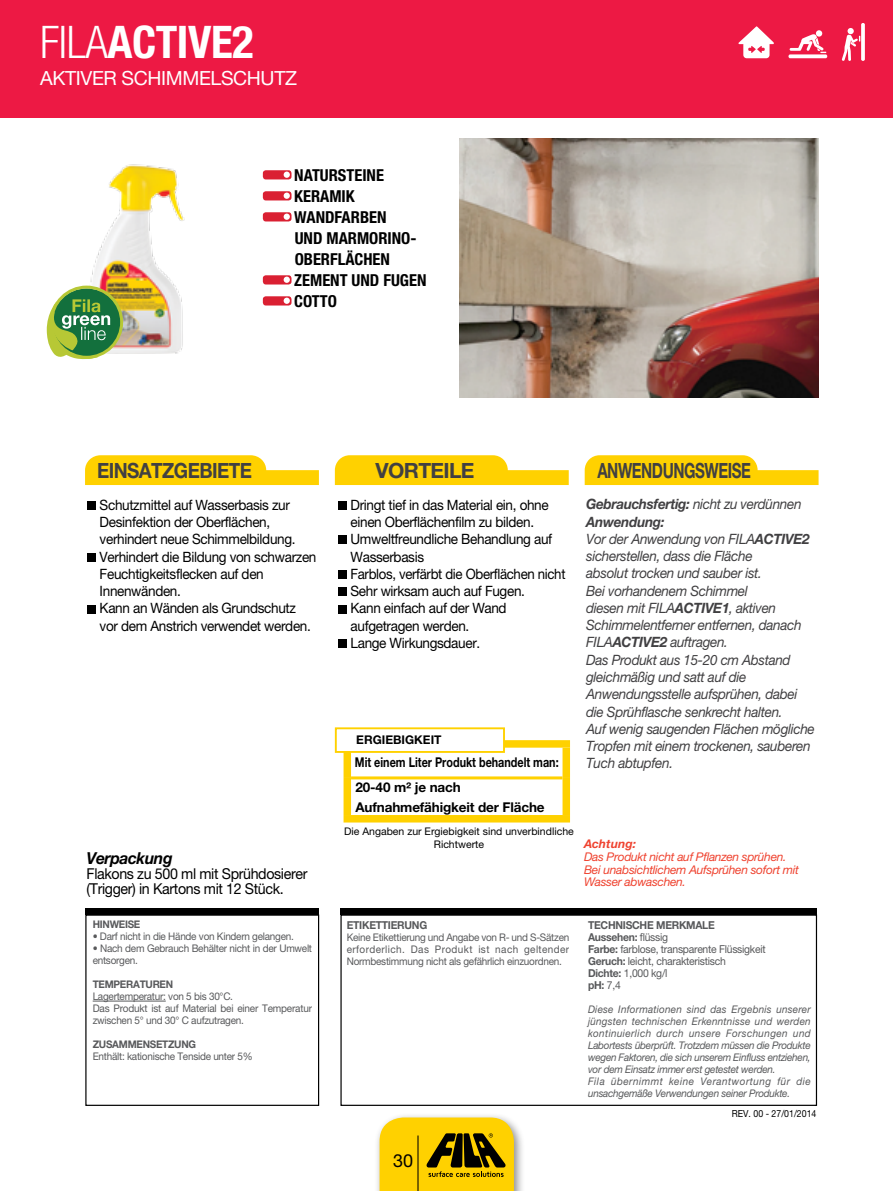
<style>
.page{position:relative;width:893px;height:1191px;background:#fff}
.page>*{position:absolute;margin:0;border:0;box-sizing:border-box;transform-origin:0 0}
.t1{font:700 condensed 45px "Helvetica Neue LT Pro";letter-spacing:-.01em;color:#fff}
.t2{font:700 21px "Helvetica Neue LT Std";letter-spacing:-.03em;color:#414042;scale:.72 1}
.t3{font:700 21px "Helvetica Neue LT Std";letter-spacing:-.03em;color:#414042;scale:.9 1}
.t4{font:700 21px "Helvetica Neue LT Std";letter-spacing:-.03em;color:#414042}
.t5{font:19.5px "Helvetica Neue LT Std";letter-spacing:-.02em;color:#fff}
.t6{font:18px "Helvetica Neue LT Std";color:#000}
.t7{font:700 condensed 16.5px/21px "Helvetica Neue LT Std";color:#000}
.t8{font:italic 700 16.5px "Helvetica Neue LT Std";letter-spacing:-.025em;color:#000;scale:.95 1}
.t9{font:15px/15px "Helvetica Neue LT Std";letter-spacing:-.025em;color:#000;scale:.95 1}
.t10{font:14.25px/17.2px "Helvetica Neue LT Std";letter-spacing:-.025em;color:#000;scale:.95 1}
.t11{font:italic 14.25px/17.2px "Helvetica Neue LT Std";letter-spacing:-.025em;color:#414042;scale:.95 1}
.t12{font:700 13.5px/25.3px "Helvetica Neue LT Std";letter-spacing:-.01em;color:#000;scale:.8 1}
.t13{font:700 13.5px "Helvetica Neue LT Std";letter-spacing:-.01em;color:#000}
.t14{font:italic 12px/12.8px "Helvetica Neue LT Std";letter-spacing:-.025em;color:#ef4330}
.t15{font:700 12px "Helvetica Neue LT Std";color:#000}
.t16{font:italic 700 12px "Helvetica Neue LT Std";color:#ef4330}
.t17{font:10.95px/12px "Helvetica Neue LT Std";letter-spacing:-.025em;color:#58595b;scale:.95 1}
.t18{font:700 10.95px "Helvetica Neue LT Std";letter-spacing:-.025em;color:#58595b;scale:.95 1}
.t19{font:10.5px/12px "Helvetica Neue LT Std";letter-spacing:-.025em;color:#58595b;scale:.95 1}
.t20{font:italic 10.5px/12px "Helvetica Neue LT Std";letter-spacing:-.025em;color:#58595b;scale:.95 1}
.t21{font:10.5px/12.6px "Helvetica Neue LT Std";color:#000;text-align:center}
.t22{font:700 10.5px "Helvetica Neue LT Std";letter-spacing:-.025em;color:#58595b;scale:.95 1}
.t23{font:9.75px "Helvetica Neue LT Pro";color:#000;scale:.9 1}
.s1{font-family:"Helvetica Neue LT Std";font-weight:300}
.s2{font-weight:700}
</style>
<div class="page">
<div style="left:0;top:0;width:893px;height:118px;background:#ed1944"></div>
<div style="left:375px;top:1112px;width:150px;height:79px;background:#000;opacity:.45"></div>
<svg style="left:335px;top:455px;width:234px;height:30px;background:#ffd726"></svg>
<svg style="left:85px;top:455px;width:234px;height:30px;background:#ffd722"></svg>
<svg style="left:585px;top:455px;width:234px;height:30px;background:#ffd726"></svg>
<div style="left:85px;top:914px;width:234px;height:192px;border:1px solid #000"></div>
<div style="left:340px;top:914px;width:477px;height:192px;border:1px solid #000"></div>
<div style="left:85px;top:908px;width:234px;height:6px;background:#000"></div>
<div style="left:340px;top:908px;width:477px;height:6px;background:#000"></div>
<svg style="left:380px;top:1117px;width:134px;height:74px;background:#d0ac06"></svg>
<svg style="left:271px;top:170px;width:20px;height:9px"></svg>
<svg style="left:271px;top:191px;width:20px;height:9px"></svg>
<svg style="left:271px;top:212px;width:20px;height:9px"></svg>
<svg style="left:271px;top:275px;width:20px;height:9px"></svg>
<svg style="left:271px;top:296px;width:20px;height:9px"></svg>
<div style="left:338px;top:501px;width:8px;height:9px;background:#000"></div>
<div style="left:338px;top:536px;width:8px;height:8px;background:#000"></div>
<div style="left:338px;top:570px;width:8px;height:9px;background:#000"></div>
<div style="left:338px;top:587px;width:8px;height:9px;background:#000"></div>
<div style="left:338px;top:605px;width:8px;height:8px;background:#000"></div>
<div style="left:338px;top:639px;width:8px;height:9px;background:#000"></div>
<div style="left:87px;top:501px;width:8px;height:9px;background:#000"></div>
<div style="left:87px;top:553px;width:8px;height:8px;background:#000"></div>
<div style="left:87px;top:605px;width:8px;height:8px;background:#000"></div>
<img style="left:90px;top:164px;width:181px;height:189px">
<svg style="left:738px;top:26px;width:36px;height:32px"></svg>
<svg style="left:788px;top:54px;width:39px;height:4px"></svg>
<div style="left:816px;top:30px;width:6px;height:7px;background:#fff;border-radius:50%"></div>
<svg style="left:790px;top:34px;width:36px;height:19px"></svg>
<svg style="left:861px;top:23px;width:4px;height:38px"></svg>
<div style="left:847px;top:28px;width:7px;height:6px;background:#fff;border-radius:50%"></div>
<svg style="left:842px;top:35px;width:18px;height:26px"></svg>
<img style="left:459px;top:139px;width:360px;height:258px">
<hr style="left:93px;top:1000px;width:73px;height:1px;background:#58595b">
<div style="left:344px;top:740px;width:226px;height:7px;background:#ffd100"></div>
<div style="left:344px;top:747px;width:7px;height:31px;background:#ffd100"></div>
<div style="left:562px;top:747px;width:8px;height:31px;background:#ffd100"></div>
<div style="left:344px;top:778px;width:7px;height:37px;background:#ffd100"></div>
<div style="left:562px;top:778px;width:8px;height:37px;background:#ffd100"></div>
<hr style="left:351px;top:776px;width:211px;height:3px;background:#ffd100">
<div style="left:344px;top:815px;width:226px;height:7px;background:#ffd100"></div>
<div style="left:335px;top:727px;width:170px;height:26px;background:#fff;border:2px solid #ffd100"></div>
<svg style="left:46px;top:285px;width:77px;height:74px"></svg>
<h1 class="t1" style="left:40px;top:15px;width:215px"><span class="s1">FILA</span>ACTIVE2</h1>
<h3 class="t5" style="left:40px;top:67px;width:258px">AKTIVER SCHIMMELSCHUTZ</h3>
<p class="t7" style="left:294px;top:165px;width:132px">NATURSTEINE<br>KERAMIK<br>WANDFARBEN<br>UND MARMORINO-<br>OBERFLÄCHEN<br>ZEMENT UND FUGEN<br>COTTO</p>
<h2 class="t3" style="left:97px;top:457px;width:174px">EINSATZGEBIETE</h2>
<h2 class="t4" style="left:376px;top:457px;width:101px">VORTEILE</h2>
<h2 class="t2" style="left:597px;top:457px;width:215px">ANWENDUNGSWEISE</h2>
<p class="t10" style="left:100px;top:496px;width:230px">Schutzmittel auf Wasserbasis zur<br>Desinfektion der Oberflächen, verhindert neue Schimmelbildung.<br>Verhindert die Bildung von schwarzen<br>Feuchtigkeitsflecken auf den<br>Innenwänden.<br>Kann an Wänden als Grundschutz vor dem Anstrich verwendet werden.</p>
<p class="t8" style="left:87px;top:848px;width:92px">Verpackung</p>
<p class="t9" style="left:87px;top:866px;width:234px">Flakons zu 500 ml mit Sprühdosierer (Trigger) in Kartons mit 12 Stück.</p>
<p class="t22" style="left:93px;top:917px;width:52px">HINWEISE</p>
<p class="t19" style="left:93px;top:930px;width:213px">• Darf nicht in die Hände von Kindern gelangen.</p>
<p class="t19" style="left:93px;top:942px;width:232px">• Nach dem Gebrauch Behälter nicht in der Umwelt entsorgen.</p>
<p class="t22" style="left:93px;top:977px;width:86px">TEMPERATUREN</p>
<p class="t19" style="left:93px;top:990px;width:232px">Lagertemperatur: von 5 bis 30°C.<br>Das Produkt ist auf Material bei einer Temperatur zwischen 5° und 30° C aufzutragen.</p>
<p class="t22" style="left:93px;top:1037px;width:110px">ZUSAMMENSETZUNG</p>
<p class="t19" style="left:93px;top:1050px;width:170px">Enthält: kationische Tenside unter 5%</p>
<p class="t10" style="left:351px;top:496px;width:228px">Dringt tief in das Material ein, ohne einen Oberflächenfilm zu bilden.<br>Umweltfreundliche Behandlung auf<br>Wasserbasis<br>Farblos, verfärbt die Oberflächen nicht<br>Sehr wirksam auch auf Fugen.<br>Kann einfach auf der Wand aufgetragen werden.<br>Lange Wirkungsdauer.</p>
<p class="t15" style="left:356px;top:732px;width:87px">ERGIEBIGKEIT</p>
<p class="t12" style="left:355px;top:749px;width:256px">Mit einem Liter Produkt behandelt man:<br>20-40 m² je nach</p>
<p class="t13" style="left:356px;top:798px;width:191px">Aufnahmefähigkeit der Fläche</p>
<p class="t21" style="left:344px;top:825px;width:231px">Die Angaben zur Ergiebigkeit sind unverbindliche<br>Richtwerte</p>
<p class="t11" style="left:586px;top:495px;width:242px"><span class="s2">Gebrauchsfertig:</span> nicht zu verdünnen<br><span class="s2">Anwendung:<br></span>Vor der Anwendung von FILA<span class="s2">ACTIVE2 </span>sicherstellen, dass die Fläche<br>absolut trocken und sauber ist.<br>Bei vorhandenem Schimmel<br>diesen mit FILA<span class="s2">ACTIVE1</span>, aktiven<br>Schimmelentferner entfernen, danach<br>FILA<span class="s2">ACTIVE2</span> auftragen.<br>Das Produkt aus 15-20 cm Abstand gleichmäßig und satt auf die<br>Anwendungsstelle aufsprühen, dabei die Sprühflasche senkrecht halten.<br>Auf wenig saugenden Flächen mögliche<br>Tropfen mit einem trockenen, sauberen<br>Tuch abtupfen.</p>
<p class="t16" style="left:584px;top:836px;width:53px">Achtung:</p>
<p class="t14" style="left:584px;top:850px;width:216px">Das Produkt nicht auf Pflanzen sprühen.<br>Bei unabsichtlichem Aufsprühen sofort mit<br>Wasser abwaschen.</p>
<p class="t18" style="left:347px;top:918px;width:86px">ETIKETTIERUNG</p>
<p class="t19" style="left:347px;top:931px;width:236px;text-align:justify">Keine Etikettierung und Angabe von R- und S-Sätzen erforderlich. Das Produkt ist nach geltender Normbestimmung nicht als gefährlich einzuordnen.</p>
<p class="t17" style="left:588px;top:919px;width:188px"><span class="s2">TECHNISCHE MERKMALE<br>Aussehen:</span> flüssig<br><span class="s2">Farbe:</span> farblose, transparente Flüssigkeit<br><span class="s2">Geruch:</span> leicht, charakteristisch<br><span class="s2">Dichte:</span> 1,000 kg/l<br><span class="s2">pH:</span> 7,4</p>
<p class="t20" style="left:588px;top:1003px;width:236px">Diese Informationen sind das Ergebnis unserer jüngsten technischen Erkenntnisse und werden kontinuierlich durch unsere Forschungen und Labortests überprüft. Trotzdem müssen die Produkte wegen Faktoren, die sich unserem Einfluss entziehen, vor dem Einsatz immer erst getestet werden.<br>Fila übernimmt keine Verantwortung für die unsachgemäße Verwendungen seiner Produkte.</p>
<p class="t23" style="left:732px;top:1108px;width:95px">REV. 00 - 27/01/2014</p>
<p class="t6" style="left:393px;top:1149px;width:22px">30</p>
</div>
